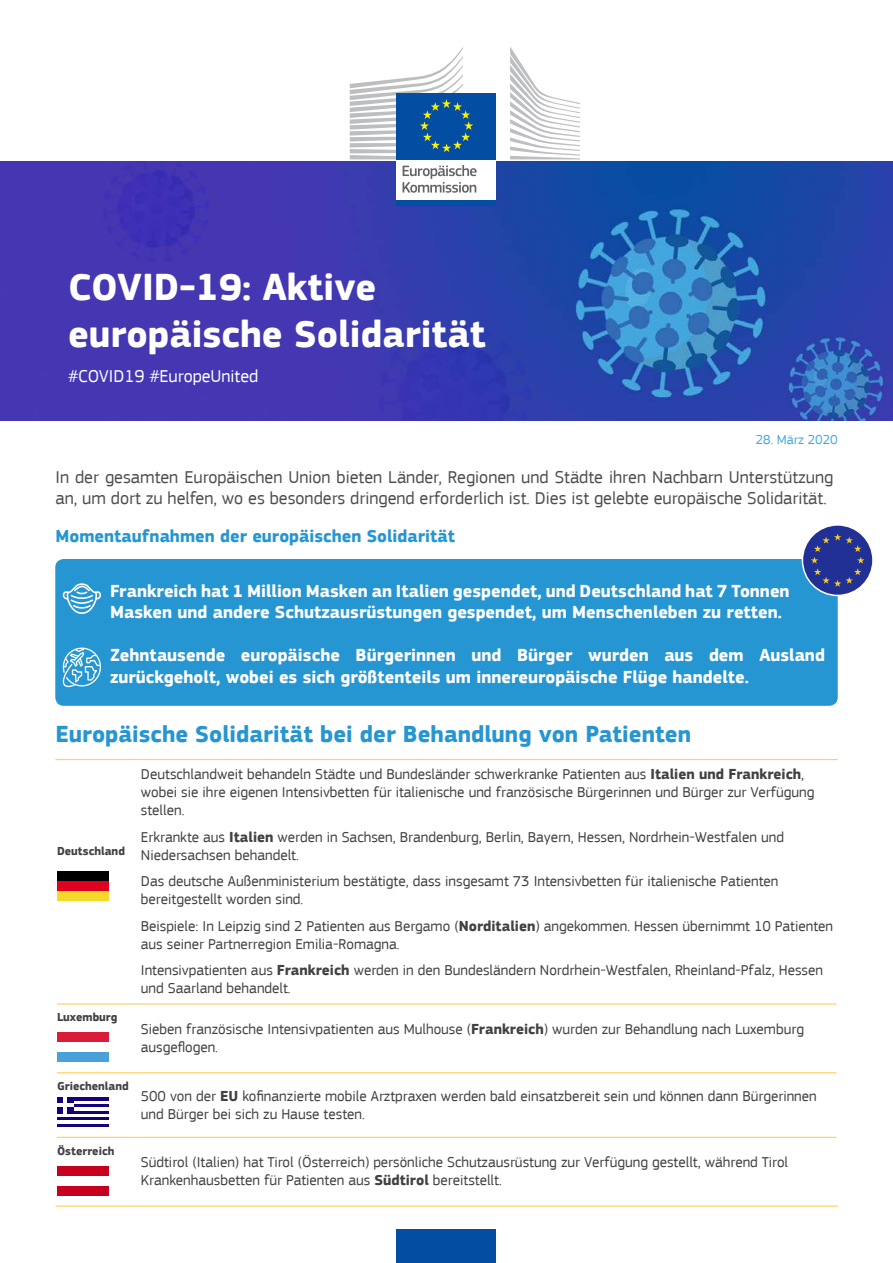
<style>
.page{position:relative;width:893px;height:1263px;background:#fff}
.page>*{position:absolute;margin:0;border:0;box-sizing:border-box;transform-origin:0 0}
.t1{font:700 39px/46.8px "EC Square Sans Pro";color:#fff}
.t2{font:700 24px "EC Square Sans Pro";color:#2696d3}
.t3{font:700 18px/21.6px "EC Square Sans Pro";color:#fff}
.t4{font:18px/21.6px "EC Square Sans Pro";color:#4d4d4f}
.t5{font:700 18px "EC Square Sans Pro";color:#2696d3}
.t6{font:18px "EC Square Sans Pro";color:#fff}
.t7{font:15px/18px "EC Square Sans Pro";color:#414042}
.t8{font:13.5px "EC Square Sans Pro";color:#42a8de}
.t9{font:700 12px "EC Square Sans Pro";color:#414042}
.s1{font-weight:700}
</style>
<div class="page">
<div style="left:55px;top:559px;width:783px;height:147px;background:#2696d3;border-radius:9px"></div>
<img style="left:0;top:161px;width:893px;height:260px">
<div style="left:397px;top:157px;width:99px;height:45px;background:#fff"></div>
<div style="left:397px;top:93px;width:99px;height:66px;background:#034ea2"></div>
<svg style="left:350px;top:47px;width:123px;height:112px"></svg>
<div style="left:397px;top:200px;width:99px;height:6px;background:#034ea2"></div>
<svg style="left:510px;top:47px;width:70px;height:112px"></svg>
<svg style="left:403px;top:165px;width:74px;height:28px"></svg>
<div style="left:397px;top:1230px;width:99px;height:33px;background:#034ea2"></div>
<svg style="left:62px;top:583px;width:39px;height:31px"></svg>
<svg style="left:62px;top:647px;width:39px;height:40px"></svg>
<hr style="left:57px;top:1003px;width:83px;height:1px;background:#ffd167">
<hr style="left:140px;top:1003px;width:696px;height:1px;background:#ffd167">
<hr style="left:57px;top:1072px;width:83px;height:1px;background:#ffd167">
<hr style="left:140px;top:1072px;width:696px;height:1px;background:#ffd167">
<hr style="left:57px;top:1137px;width:83px;height:1px;background:#ffd167">
<hr style="left:140px;top:1137px;width:696px;height:1px;background:#ffd167">
<hr style="left:56px;top:1205px;width:84px;height:2px;background:#ffd167">
<hr style="left:140px;top:1205px;width:698px;height:2px;background:#ffd167">
<hr style="left:56px;top:759px;width:84px;height:1px;background:#ffd167">
<hr style="left:140px;top:759px;width:698px;height:1px;background:#ffd167">
<div style="left:57px;top:871px;width:51px;height:10px;background:#000"></div>
<div style="left:57px;top:881px;width:51px;height:10px;background:#e0001f"></div>
<div style="left:57px;top:891px;width:51px;height:10px;background:#f5d929"></div>
<div style="left:57px;top:1052px;width:51px;height:10px;background:#4aa1d9"></div>
<div style="left:57px;top:1032px;width:51px;height:10px;background:#db1c38"></div>
<svg style="left:57px;top:1124px;width:51px;height:3px"></svg>
<hr style="left:57px;top:1117px;width:51px;height:3px;background:#17007d">
<svg style="left:57px;top:1113px;width:51px;height:1px"></svg>
<hr style="left:57px;top:1110px;width:51px;height:3px;background:#17007d">
<svg style="left:74px;top:1104px;width:34px;height:3px"></svg>
<hr style="left:57px;top:1097px;width:51px;height:3px;background:#17007d">
<div style="left:57px;top:1097px;width:17px;height:16px;background:#17007d"></div>
<hr style="left:57px;top:1103px;width:17px;height:4px;background:#fff">
<hr style="left:64px;top:1097px;width:3px;height:16px;background:#fff">
<div style="left:57px;top:1166px;width:51px;height:10px;background:#c7001f"></div>
<div style="left:57px;top:1185px;width:51px;height:10px;background:#c7001f"></div>
<div style="left:802px;top:525px;width:71px;height:70px;background:#213094;border-radius:50%"></div>
<div style="left:802px;top:524px;width:72px;height:72px;border:2px solid #fff;border-radius:50%"></div>
<svg style="left:811px;top:533px;width:53px;height:54px"></svg>
<h1 class="t1" style="left:68px;top:265px;width:419px">COVID-19: Aktive europäische Solidarität</h1>
<p class="t6" style="left:68px;top:366px;width:192px">#COVID19 #EuropeUnited</p>
<p class="t8" style="left:756px;top:432px;width:84px">28. März 2020</p>
<p class="t4" style="left:56px;top:466px;width:779px">In der gesamten Europäischen Union bieten Länder, Regionen und Städte ihren Nachbarn Unterstützung an, um dort zu helfen, wo es besonders dringend erforderlich ist. Dies ist gelebte europäische Solidarität.</p>
<p class="t5" style="left:56px;top:525px;width:401px">Momentaufnahmen der europäischen Solidarität</p>
<p class="t3" style="left:110px;top:581px;width:681px">Frankreich hat 1 Million Masken an Italien gespendet, und Deutschland hat 7 Tonnen<br>Masken und andere Schutzausrüstungen gespendet, um Menschenleben zu retten.</p>
<p class="t3" style="left:110px;top:645px;width:716px">Zehntausende europäische Bürgerinnen und Bürger wurden aus dem Ausland zurückgeholt, wobei es sich größtenteils um innereuropäische Flüge handelte.</p>
<h2 class="t2" style="left:56px;top:720px;width:637px">Europäische Solidarität bei der Behandlung von Patienten</h2>
<p class="t9" style="left:57px;top:843px;width:69px">Deutschland</p>
<p class="t9" style="left:57px;top:1010px;width:62px">Luxemburg</p>
<p class="t9" style="left:57px;top:1079px;width:73px">Griechenland</p>
<p class="t9" style="left:57px;top:1144px;width:59px">Österreich</p>
<p class="t7" style="left:141px;top:765px;width:675px">Deutschlandweit behandeln Städte und Bundesländer schwerkranke Patienten aus <span class="s1">Italien und Frankreich</span>, wobei sie ihre eigenen Intensivbetten für italienische und französische Bürgerinnen und Bürger zur Verfügung stellen.</p>
<p class="t7" style="left:141px;top:828px;width:645px">Erkrankte aus <span class="s1">Italien</span> werden in Sachsen, Brandenburg, Berlin, Bayern, Hessen, Nordrhein-Westfalen und<br>Niedersachsen behandelt.</p>
<p class="t7" style="left:141px;top:872px;width:639px">Das deutsche Außenministerium bestätigte, dass insgesamt 73 Intensivbetten für italienische Patienten bereitgestellt worden sind.</p>
<p class="t7" style="left:141px;top:917px;width:694px">Beispiele: In Leipzig sind 2 Patienten aus Bergamo (<span class="s1">Norditalien</span>) angekommen. Hessen übernimmt 10 Patienten aus seiner Partnerregion Emilia-Romagna.</p>
<p class="t7" style="left:141px;top:961px;width:684px">Intensivpatienten aus <span class="s1">Frankreich</span> werden in den Bundesländern Nordrhein-Westfalen, Rheinland-Pfalz, Hessen und Saarland behandelt.</p>
<p class="t7" style="left:141px;top:1020px;width:665px">Sieben französische Intensivpatienten aus Mulhouse (<span class="s1">Frankreich</span>) wurden zur Behandlung nach Luxemburg ausgeflogen.</p>
<p class="t7" style="left:141px;top:1087px;width:677px">500 von der <span class="s1">EU</span> kofinanzierte mobile Arztpraxen werden bald einsatzbereit sein und können dann Bürgerinnen und Bürger bei sich zu Hause testen.</p>
<p class="t7" style="left:141px;top:1153px;width:649px">Südtirol (Italien) hat Tirol (Österreich) persönliche Schutzausrüstung zur Verfügung gestellt, während Tirol<br>Krankenhausbetten für Patienten aus <span class="s1">Südtirol</span> bereitstellt.</p>
</div>
